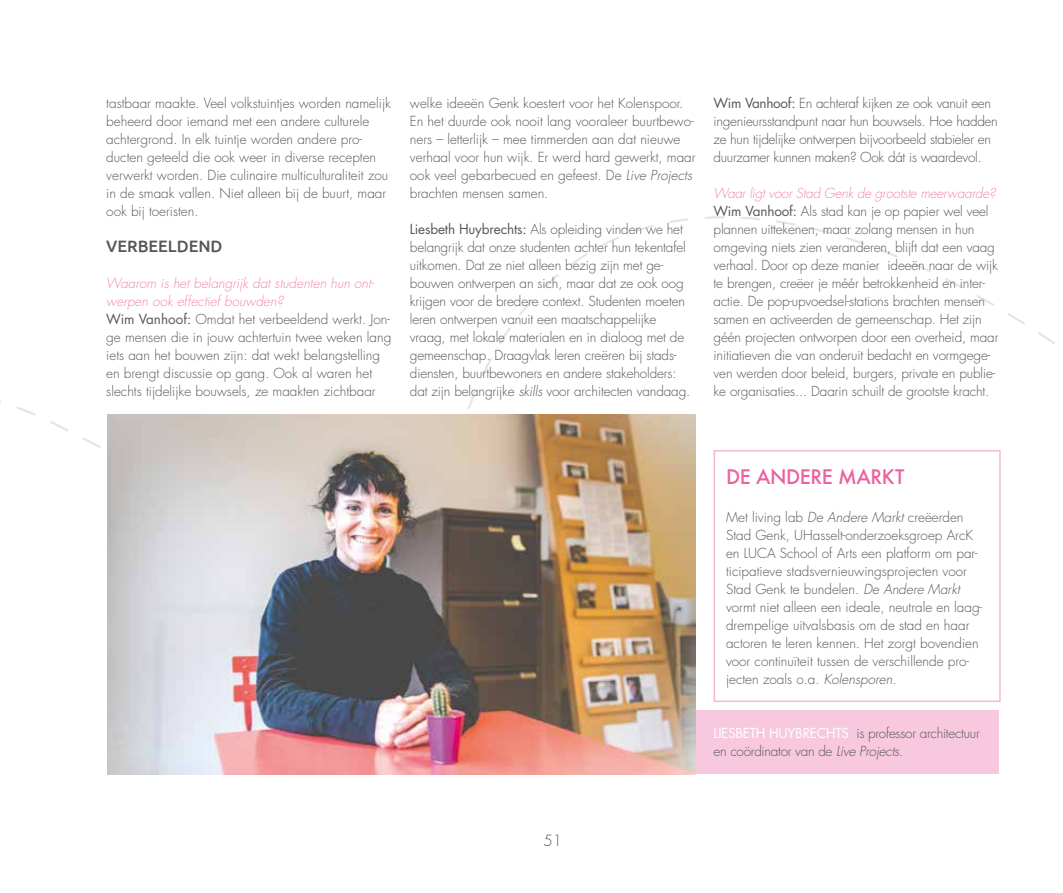
<style>
.page{position:relative;width:1063px;height:893px;background:#fff}
.page>*{position:absolute;margin:0;border:0;box-sizing:border-box;transform-origin:0 0}
.t1{font:500 19.5px "Futura";letter-spacing:-.02em;color:#ec619f}
.t2{font:500 16.5px "Ubuntu";color:#575756}
.t3{font:300 15px "Futura Std";color:#575756}
.t4{font:300 13.5px/18px "Futura Std";letter-spacing:-.01em;color:#575756}
.s1{font-style:italic;color:#f088b6}
.s2{font-weight:400}
.s3{font-style:italic}
.s4{font-weight:400;color:#fff}
</style>
<div class="page">
<div style="left:696px;top:710px;width:303px;height:64px;background:#f8c9de"></div>
<img style="left:108px;top:414px;width:588px;height:360px">
<p class="t4" style="left:106px;top:94px;width:286px">tastbaar maakte. Veel volkstuintjes worden namelijk beheerd door iemand met een andere culturele achtergrond. In elk tuintje worden andere pro&shy;ducten geteeld die ook weer in diverse recepten verwerkt worden. Die culinaire multiculturaliteit zou in de smaak vallen. Niet alleen bij de buurt, maar ook bij toeristen.</p>
<p class="t2" style="left:106px;top:236px;width:118px">VERBEELDEND</p>
<p class="t4" style="left:106px;top:274px;width:287px"><span class="s1">Waarom is het belangrijk dat studenten hun ont&shy;werpen ook effectief bouwden?<br></span><span class="s2">Wim Vanhoof:</span> Omdat het verbeeldend werkt. Jon&shy;ge mensen die in jouw achtertuin twee weken lang iets aan het bouwen zijn: dat wekt belangstelling en brengt discussie op gang. Ook al waren het slechts tijdelijke bouwsels, ze maakten zichtbaar</p>
<p class="t4" style="left:410px;top:94px;width:287px">welke ideeën Genk koestert voor het Kolenspoor.<br>En het duurde ook nooit lang vooraleer buurtbewo&shy;ners – letterlijk – mee timmerden aan dat nieuwe verhaal voor hun wijk. Er werd hard gewerkt, maar ook veel gebarbecued en gefeest. De <span class="s3">Live Projects </span>brachten mensen samen.</p>
<p class="t4" style="left:410px;top:220px;width:282px"><span class="s2">Liesbeth Huybrechts:</span> Als opleiding vinden we het belangrijk dat onze studenten achter hun tekentafel uitkomen. Dat ze niet alleen bezig zijn met ge&shy;bouwen ontwerpen an sich, maar dat ze ook oog krijgen voor de bredere context. Studenten moeten leren ontwerpen vanuit een maatschappelijke vraag, met lokale materialen en in dialoog met de gemeenschap. Draagvlak leren creëren bij stads&shy;diensten, buurtbewoners en andere stakeholders: dat zijn belangrijke <span class="s3">skills</span> voor architecten vandaag.</p>
<p class="t4" style="left:714px;top:94px;width:286px"><span class="s2">Wim Vanhoof:</span> En achteraf kijken ze ook vanuit een ingenieursstandpunt naar hun bouwsels. Hoe hadden ze hun tijdelijke ontwerpen bijvoorbeeld stabieler en duurzamer kunnen maken? Ook dát is waardevol.</p>
<p class="t4" style="left:714px;top:184px;width:286px"><span class="s1">Waar ligt voor Stad Genk de grootste meerwaarde?<br></span><span class="s2">Wim Vanhoof:</span> Als stad kan je op papier wel veel plannen uittekenen, maar zolang mensen in hun omgeving niets zien veranderen, blijft dat een vaag verhaal. Door op deze manier ideeën naar de wijk te brengen, creëer je méér betrokkenheid en inter&shy;actie. De pop-upvoedsel-stations brachten mensen samen en activeerden de gemeenschap. Het zijn géén projecten ontworpen door een overheid, maar initiatieven die van onderuit bedacht en vormgege&shy;ven werden door beleid, burgers, private en publie&shy;ke organisaties... Daarin schuilt de grootste kracht.</p>
<h1 class="t1" style="left:726px;top:463px;width:180px">DE ANDERE MARKT</h1>
<p class="t4" style="left:726px;top:508px;width:258px">Met living lab <span class="s3">De Andere Markt</span> creëerden Stad Genk, UHasselt-onderzoeksgroep ArcK en LUCA School of Arts een platform om par&shy;ticipatieve stadsvernieuwingsprojecten voor Stad Genk te bundelen. <span class="s3">De Andere Markt </span>vormt niet alleen een ideale, neutrale en laag&shy;drempelige uitvalsbasis om de stad en haar actoren te leren kennen. Het zorgt bovendien voor continuïteit tussen de verschillende pro&shy;jecten zoals o.a. <span class="s3">Kolensporen</span>.</p>
<p class="t4" style="left:714px;top:724px;width:268px"><span class="s4">LIESBETH HUYBRECHTS</span> is professor architectuur en coördinator van de <span class="s3">Live Projects</span>.</p>
<p class="t3" style="left:543px;top:831px;width:20px">51</p>
</div>
